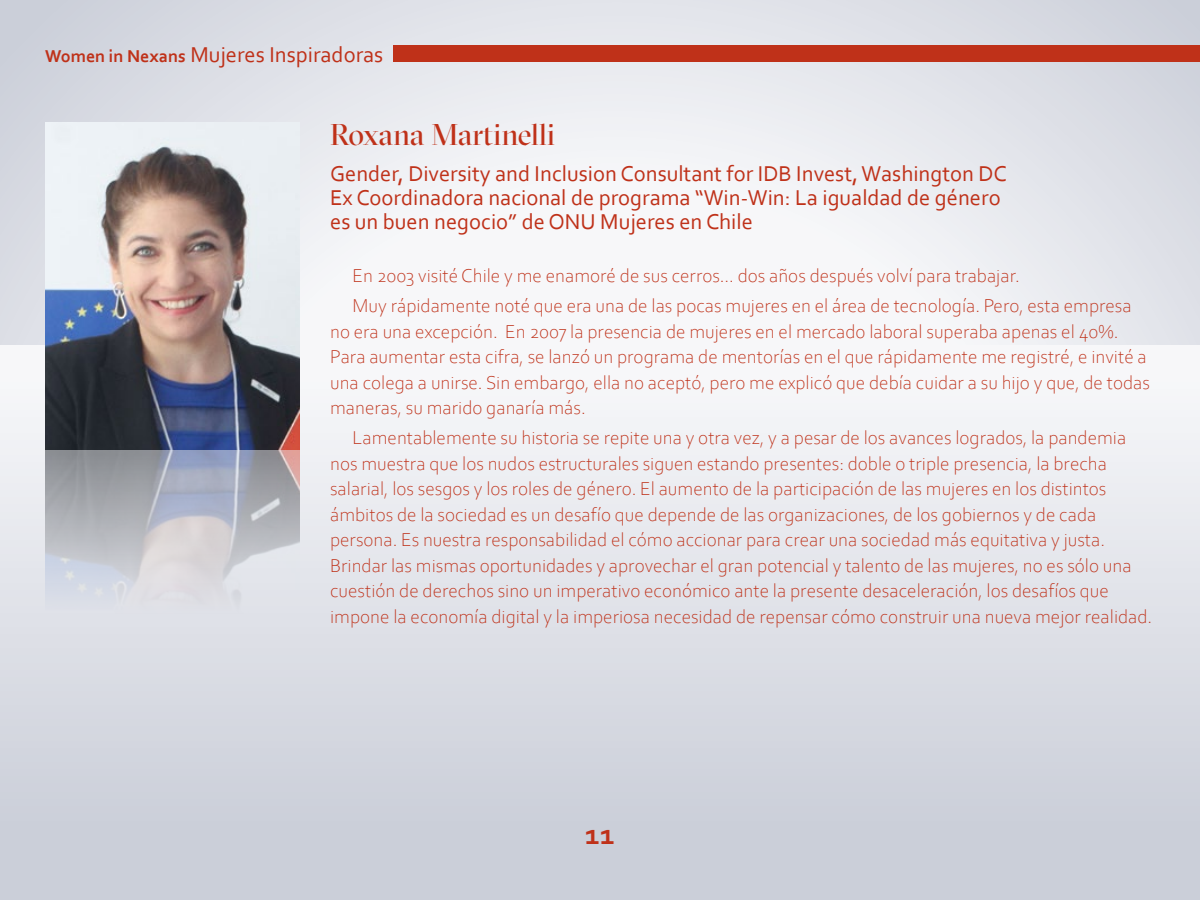
<style>
.page{position:relative;width:1200px;height:900px;background:#fff}
.page>*{position:absolute;margin:0;border:0;box-sizing:border-box;transform-origin:0 0}
.t1{font:30px "GT Sectra Display";color:#bf3119}
.t2{font:700 30px "Corbel";color:#bf3119}
.t3{font:22.5px/24px "Corbel";color:#bf3119}
.t4{font:300 19.5px/25.5px "Corbel";color:#bf3119}
.s1{font-weight:700;font-size:18px}
</style>
<div class="page">
<svg style="left:0;top:0;width:1200px;height:345px"></svg>
<div style="left:0;top:345px;width:1200px;height:555px;background:linear-gradient(to bottom,#f9f9fb,#c6cad5)"></div>
<div style="left:393px;top:45px;width:807px;height:17px;background:#bf3119"></div>
<img style="left:45px;top:122px;width:255px;height:656px">
<p class="t3" style="left:45px;top:42px;width:340px"><span class="s1">Women in Nexans</span> Mujeres Inspiradoras</p>
<h1 class="t1" style="left:330px;top:117px;width:226px">Roxana Martinelli</h1>
<p class="t3" style="left:330px;top:161px;width:678px">Gender, Diversity and Inclusion Consultant for IDB Invest, Washington DC<br>Ex Coordinadora nacional de programa “Win-Win: La igualdad de género es un buen negocio” de ONU Mujeres en Chile</p>
<p class="t4" style="left:353px;top:260px;width:781px;line-height:30px">En 2003 visité Chile y me enamoré de sus cerros… dos años después volví para trabajar.<br>Muy rápidamente noté que era una de las pocas mujeres en el área de tecnología. Pero, esta empresa</p>
<p class="t4" style="left:330px;top:318px;width:821px">no era una excepción. En 2007 la presencia de mujeres en el mercado laboral superaba apenas el 40%.<br>Para aumentar esta cifra, se lanzó un programa de mentorías en el que rápidamente me registré, e invité a una colega a unirse. Sin embargo, ella no aceptó, pero me explicó que debía cuidar a su hijo y que, de todas maneras, su marido ganaría más.</p>
<p class="t4" style="left:330px;top:424px;width:824px;text-indent:23px">Lamentablemente su historia se repite una y otra vez, y a pesar de los avances logrados, la pandemia nos muestra que los nudos estructurales siguen estando presentes: doble o triple presencia, la brecha salarial, los sesgos y los roles de género. El aumento de la participación de las mujeres en los distintos ámbitos de la sociedad es un desafío que depende de las organizaciones, de los gobiernos y de cada persona. Es nuestra responsabilidad el cómo accionar para crear una sociedad más equitativa y justa.<br>Brindar las mismas oportunidades y aprovechar el gran potencial y talento de las mujeres, no es sólo una cuestión de derechos sino un imperativo económico ante la presente desaceleración, los desafíos que impone la economía digital y la imperiosa necesidad de repensar cómo construir una nueva mejor realidad.</p>
<h1 class="t2" style="left:585px;top:816px;width:31px">11</h1>
</div>
